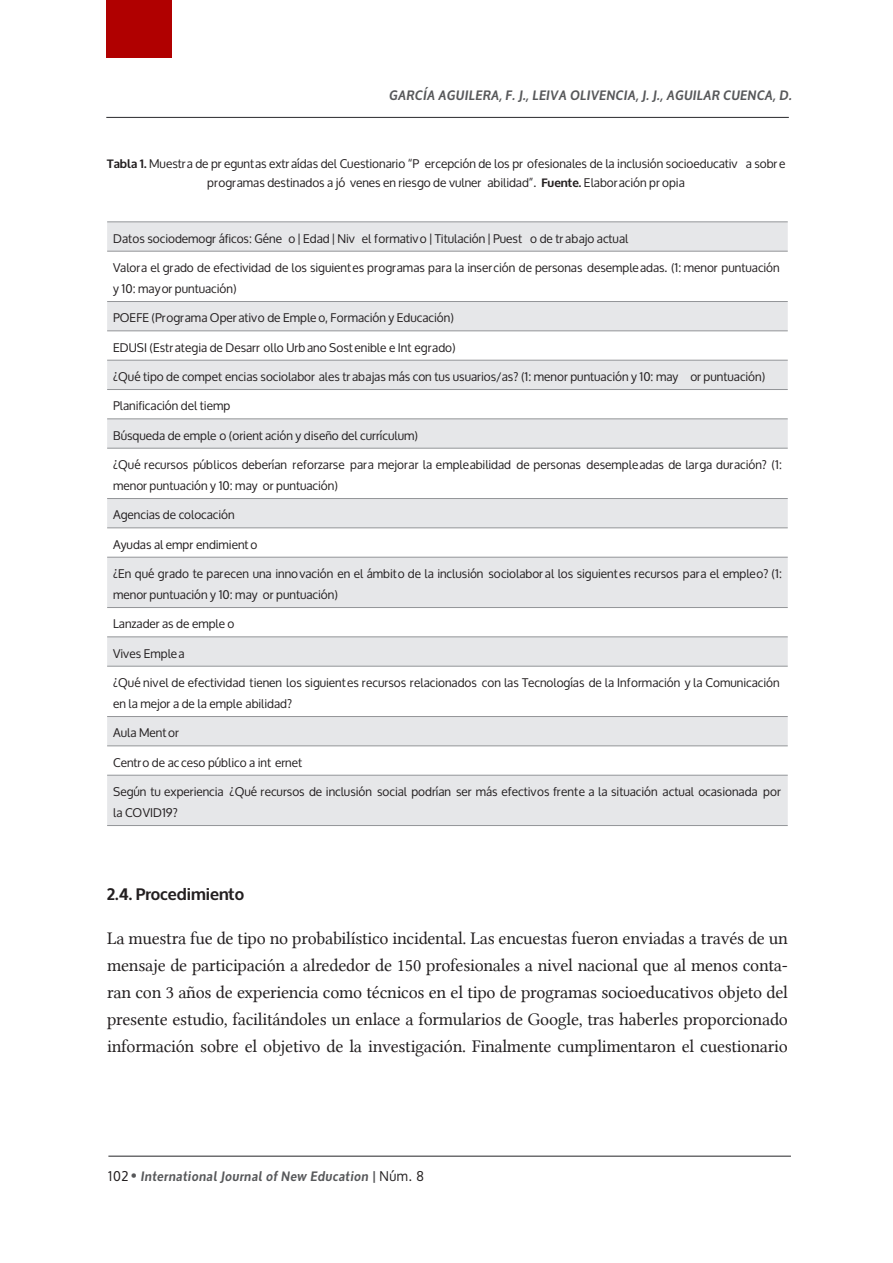
<style>
.page{position:relative;width:893px;height:1263px;background:#fff}
.page>*{position:absolute;margin:0;border:0;box-sizing:border-box;transform-origin:0 0}
.t1{font:500 33px "Futura";color:#57585a}
.primer_parrafo{font:18px/27px "Lin Libertine";letter-spacing:-.015em;color:#231f20;text-align:justify}
.subtitulo{font:700 16.5px "Oxygen";color:#231f20}
.t2{font:italic 700 13.5px "Oxygen";letter-spacing:.045em;color:#57585a;scale:.96 1}
.t3{font:13.5px "Oxygen";color:#231f20;scale:.96 1}
.txto_tabla{font:12px/21px "Oxygen";color:#231f20}
.texto{font:12px/19.5px "Oxygen";color:#231f20;text-align:center}
.s1{font-weight:700}
.s2{font-style:normal}
.s3{font-weight:400;font-style:normal;color:#231f20}
</style>
<div class="page">
<hr style="left:106px;top:117px;width:683px;height:1px;background:#3d3d40">
<div style="left:106px;top:0;width:66px;height:57px;background:#b00000"></div>
<hr style="left:108px;top:1155px;width:683px;height:2px;background:#3d3d40">
<svg style="left:107px;top:223px;width:681px;height:602px;fill:#e6e7e9"></svg>
<hr style="left:107px;top:222px;width:681px;height:1px;background:#939598">
<hr style="left:107px;top:251px;width:681px;height:1px;background:#939598">
<hr style="left:107px;top:301px;width:681px;height:1px;background:#939598">
<hr style="left:107px;top:331px;width:681px;height:1px;background:#939598">
<hr style="left:107px;top:360px;width:681px;height:1px;background:#939598">
<hr style="left:107px;top:389px;width:681px;height:1px;background:#939598">
<hr style="left:107px;top:419px;width:681px;height:1px;background:#939598">
<hr style="left:107px;top:448px;width:681px;height:1px;background:#939598">
<hr style="left:107px;top:498px;width:681px;height:1px;background:#939598">
<hr style="left:107px;top:528px;width:681px;height:1px;background:#939598">
<hr style="left:107px;top:557px;width:681px;height:1px;background:#939598">
<hr style="left:107px;top:607px;width:681px;height:1px;background:#939598">
<hr style="left:107px;top:637px;width:681px;height:1px;background:#939598">
<hr style="left:107px;top:666px;width:681px;height:1px;background:#939598">
<hr style="left:107px;top:716px;width:681px;height:1px;background:#939598">
<hr style="left:107px;top:746px;width:681px;height:1px;background:#939598">
<hr style="left:107px;top:775px;width:681px;height:1px;background:#939598">
<hr style="left:107px;top:825px;width:681px;height:1px;background:#939598">
<p class="t2" style="left:389px;top:86px;width:421px">GARCÍA AGUILERA, F. J., LEIVA OLIVENCIA, J. J., AGUILAR CUENCA, D.</p>
<p class="texto" style="left:107px;top:154px;width:680px"><span class="s1">Tabla 1.</span> Muestra de pr eguntas extr aídas del Cuestionario “P ercepción de los pr ofesionales de la inclusión socioeducativ a sobr e programas destinados a jó venes en riesgo de vulner abilidad”. <span class="s1">Fuente.</span> Elaboración pr opia</p>
<p class="txto_tabla" style="left:113px;top:228px;width:517px">Datos sociodemogr áficos: Géne o | Edad | Niv el formativo | Titulación | Puest o de tr abajo actual</p>
<p class="txto_tabla" style="left:113px;top:257px;width:668px">Valora el grado de efectividad de los siguient es programas para la inser ción de personas desempleadas. (1: menor puntuación y 10: mayor puntuación)</p>
<p class="txto_tabla" style="left:113px;top:308px;width:342px">POEFE (Programa Oper ativo de Emple o, Formación y Educación)</p>
<p class="txto_tabla" style="left:113px;top:337px;width:344px">EDUSI (Estr ategia de Desarr ollo Urb ano Sost enible e Int egrado)</p>
<p class="txto_tabla" style="left:113px;top:366px;width:654px">¿Qué tipo de compet encias sociolabor ales tr abajas más con tus usuarios/as? (1: menor puntuación y 10: may or puntuación)</p>
<p class="txto_tabla" style="left:113px;top:396px;width:119px">Planificación del tiemp</p>
<p class="txto_tabla" style="left:113px;top:425px;width:306px">Búsqueda de emple o (orient ación y diseño del currículum)</p>
<p class="txto_tabla" style="left:113px;top:454px;width:670px">¿Qué recursos públicos deberían reforzarse para mejorar la empleabilidad de personas desempleadas de larga duración? (1: menor puntuación y 10: may or puntuación)</p>
<p class="txto_tabla" style="left:113px;top:505px;width:123px">Agencias de colocación</p>
<p class="txto_tabla" style="left:113px;top:534px;width:146px">Ayudas al empr endimient o</p>
<p class="txto_tabla" style="left:113px;top:563px;width:670px">¿En qué grado te parecen una innovación en el ámbito de la inclusión sociolabor al los siguient es recursos para el empleo? (1: menor puntuación y 10: may or puntuación)</p>
<p class="txto_tabla" style="left:113px;top:614px;width:123px">Lanzader as de emple o</p>
<p class="txto_tabla" style="left:113px;top:643px;width:73px">Vives Emplea</p>
<p class="txto_tabla" style="left:113px;top:672px;width:668px">¿Qué nivel de efectividad tienen los siguient es recursos relacionados con las Tecnologías de la Información y la Comunicación en la mejor a de la emple abilidad?</p>
<p class="txto_tabla" style="left:113px;top:723px;width:67px">Aula Ment or</p>
<p class="txto_tabla" style="left:113px;top:752px;width:190px">Centro de ac ceso público a int ernet</p>
<p class="txto_tabla" style="left:113px;top:781px;width:669px">Según tu experiencia ¿Qué recursos de inclusión social podrían ser más efectivos frente a la situación actual ocasionada por la COVID19?</p>
<p class="subtitulo" style="left:107px;top:883px;width:139px">2.4. Procedimiento</p>
<p class="primer_parrafo" style="left:107px;top:924px;width:682px">La muestra fue de tipo no probabilístico incidental. Las encuestas fueron enviadas a través de un mensaje de participación a alrededor de 150 profesionales a nivel nacional que al menos conta&shy;ran con 3 años de experiencia como técnicos en el tipo de programas socioeducativos objeto del presente estudio, facilitándoles un enlace a formularios de Google, tras haberles proporcionado información sobre el objetivo de la investigación. Finalmente cumplimentaron el cuestionario</p>
<p class="t3" style="left:108px;top:1168px;width:23px">102</p>
<h1 class="t1" style="left:129px;top:1153px;width:12px">·</h1>
<p class="t2" style="left:141px;top:1167px;width:297px">International Journal of New Education <span class="s2">|</span> <span class="s3">Núm. 8</span></p>
</div>
